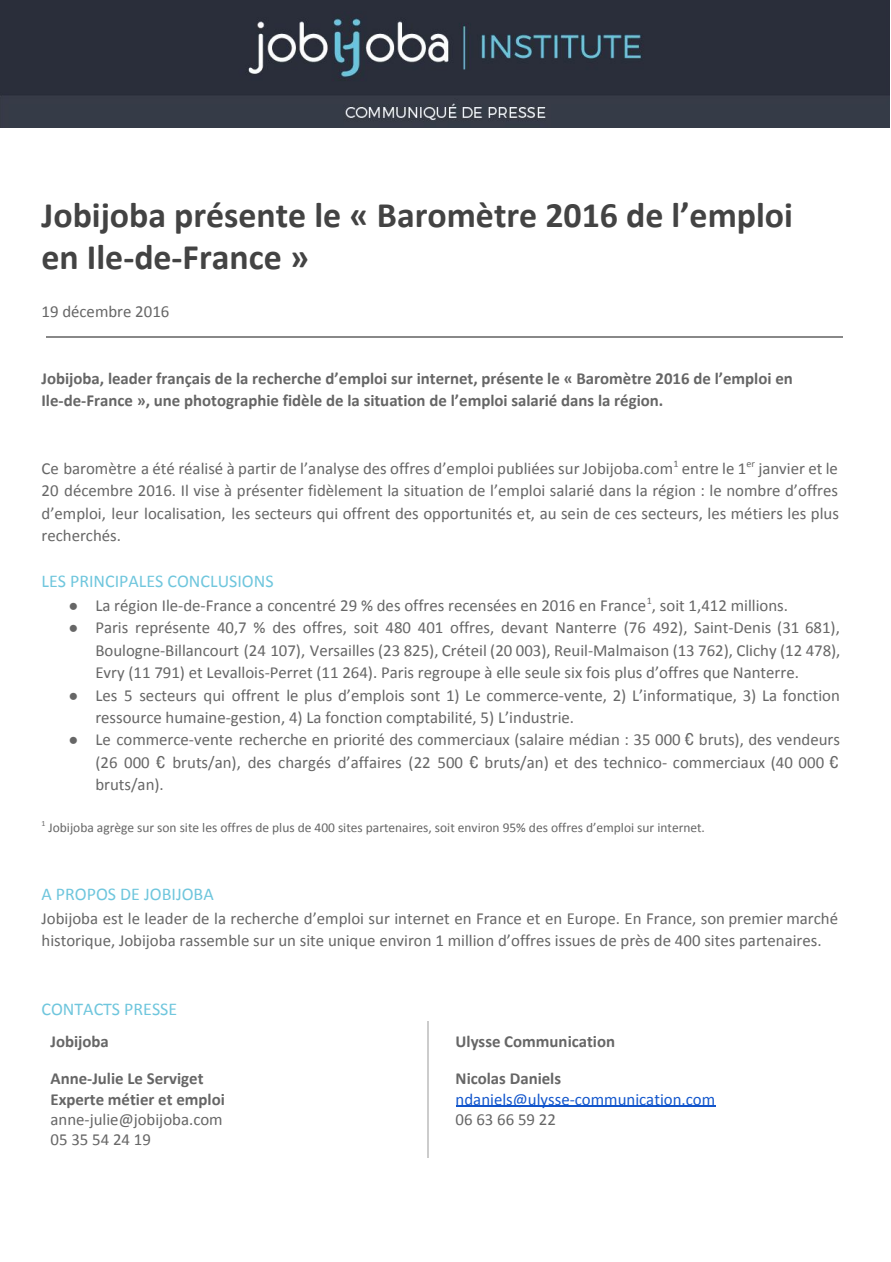
<style>
.page{position:relative;width:891px;height:1262px;background:#fff}
.page>*{position:absolute;margin:0;border:0;box-sizing:border-box;transform-origin:0 0}
.t1{font:700 35.85px/42.6px "Calibri";color:#434343}
.t2{font:18px "Calibri";color:#6fc6dd}
.t3{font:16.8px/22.5px "Calibri";color:#666;text-align:justify}
.t4{font:700 16.8px/22.5px "Calibri";color:#666}
.t5{font:16.8px "Calibri";color:#15c}
.t6{font:13.5px "Calibri";color:#666}
.s1{font-family:"Arial";font-size:16.5px}
.s2{font-family:"Gautami";font-size:16.5px}
</style>
<div class="page">
<hr style="left:46px;top:337px;width:797px;height:1px;background:#888">
<hr style="left:428px;top:1058px;width:1px;height:99px;background:#ccc">
<hr style="left:428px;top:1021px;width:1px;height:38px;background:#ccc">
<hr style="left:456px;top:1105px;width:259px;height:1px;background:#15c">
<img style="left:0;top:0;width:890px;height:128px">
<h1 class="t1" style="left:42px;top:196px;width:753px">Jobijoba présente le « Baromètre 2016 de l’emploi en Ile-de-France »</h1>
<p class="t3" style="left:42px;top:301px;width:129px">19 décembre 2016</p>
<p class="t4" style="left:42px;top:368px;width:753px">Jobijoba, leader français de la recherche d’emploi sur internet, présente le « Baromètre 2016 de l’emploi en<br>Ile-de-France », une photographie fidèle de la situation de l’emploi salarié dans la région.</p>
<p class="t3" style="left:42px;top:458px;width:799px">Ce baromètre a été réalisé à partir de l’analyse des offres d’emploi publiées sur Jobijoba.com<sup>1</sup> entre le 1<sup>er</sup> janvier et le 20 décembre 2016. Il vise à présenter fidèlement la situation de l’emploi salarié dans la région : le nombre d’offres d’emploi, leur localisation, les secteurs qui offrent des opportunités et, au sein de ces secteurs, les métiers les plus recherchés.</p>
<p class="t2" style="left:42px;top:573px;width:234px">LES PRINCIPALES CONCLUSIONS</p>
<p class="t3" style="left:68px;top:595px;width:721px"><span class="s1">●</span> La région Ile-de-France a concentré 29 % des offres recensées en 2016 en France<sup>1</sup>, soit 1,412 millions.</p>
<p class="t3" style="left:95px;top:617px;width:747px;text-indent:-27px"><span class="s1">●</span> Paris représente 40,7 % des offres, soit 480 401 offres, devant Nanterre (76 492), Saint-Denis (31 681), Boulogne-Billancourt (24 107), Versailles (23 825), Créteil (20 003), Reuil-Malmaison (13 762), Clichy (12 478), Evry (11 791) et Levallois-Perret (11 264). Paris regroupe à elle seule six fois plus d’offres que Nanterre.</p>
<p class="t3" style="left:95px;top:685px;width:746px;text-indent:-27px"><span class="s1">●</span> Les 5 secteurs qui offrent le plus d’emplois sont 1) Le commerce-vente, 2) L’informatique, 3) La fonction ressource humaine-gestion, 4) La fonction comptabilité, 5) L’industrie.</p>
<p class="t3" style="left:95px;top:730px;width:746px;text-indent:-27px"><span class="s1">●</span> Le commerce-vente recherche en priorité des commerciaux (salaire médian : 35 000 <span class="s2">€</span> bruts), des vendeurs (26 000 <span class="s2">€</span> bruts/an), des chargés d’affaires (22 500 <span class="s2">€</span> bruts/an) et des technico- commerciaux (40 000 <span class="s2">€ </span>bruts/an).</p>
<p class="t6" style="left:42px;top:821px;width:665px"><sup>1</sup> Jobijoba agrège sur son site les offres de plus de 400 sites partenaires, soit environ 95% des offres d’emploi sur internet.</p>
<p class="t2" style="left:42px;top:886px;width:174px">A PROPOS DE JOBIJOBA</p>
<p class="t3" style="left:42px;top:908px;width:798px">Jobijoba est le leader de la recherche d’emploi sur internet en France et en Europe. En France, son premier marché historique, Jobijoba rassemble sur un site unique environ 1 million d’offres issues de près de 400 sites partenaires.</p>
<p class="t2" style="left:42px;top:1001px;width:137px">CONTACTS PRESSE</p>
<p class="t4" style="left:50px;top:1032px;width:60px">Jobijoba</p>
<p class="t4" style="left:456px;top:1032px;width:161px">Ulysse Communication</p>
<p class="t4" style="left:50px;top:1070px;width:176px;line-height:20.2px">Anne-Julie Le Serviget<br>Experte métier et emploi</p>
<p class="t3" style="left:50px;top:1110px;width:174px;line-height:20.2px">anne-julie@jobijoba.com<br>05 35 54 24 19</p>
<p class="t4" style="left:456px;top:1069px;width:107px">Nicolas Daniels</p>
<p class="t5" style="left:456px;top:1092px;width:261px">ndaniels@ulysse-communication.com</p>
<p class="t3" style="left:456px;top:1109px;width:102px">06 63 66 59 22</p>
</div>
